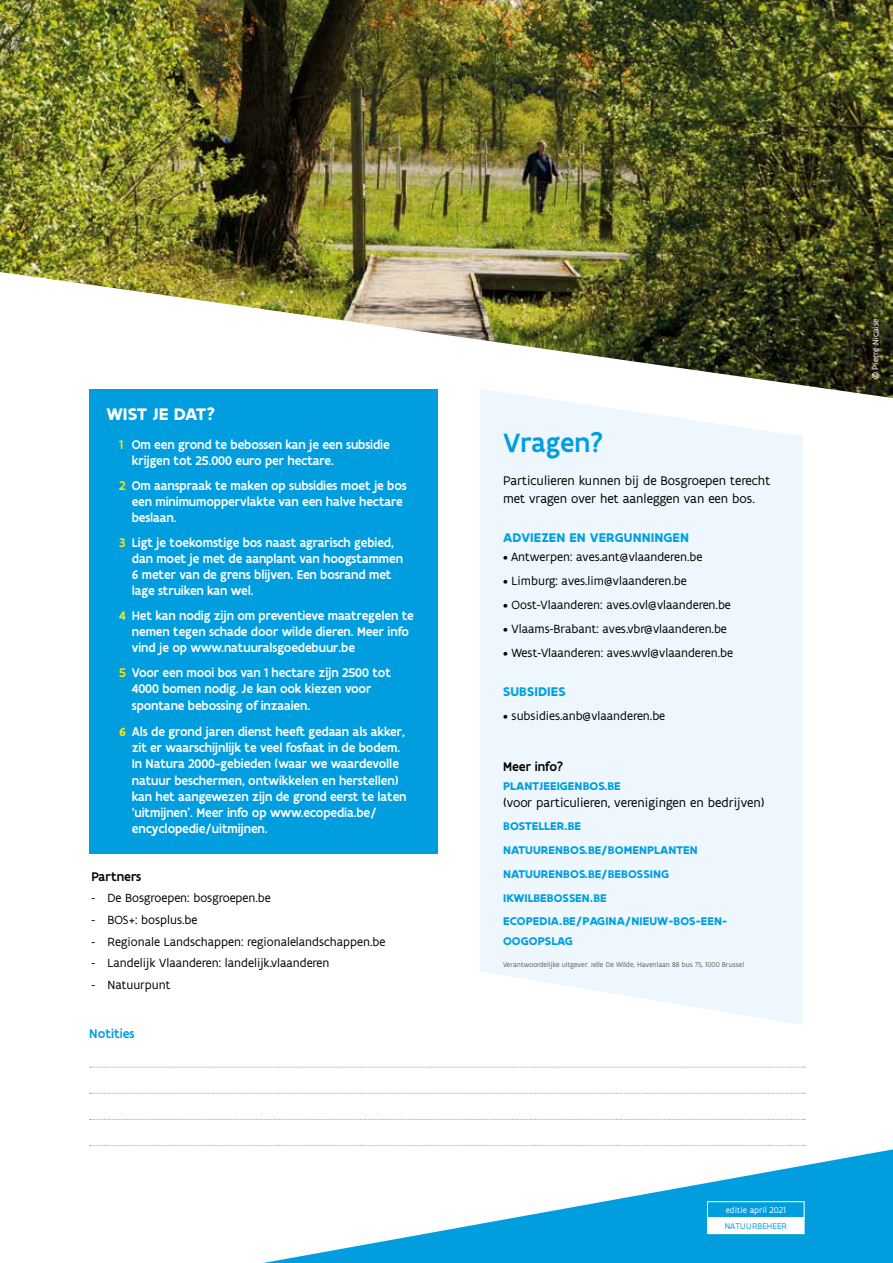
<style>
.page{position:relative;width:893px;height:1263px;background:#fff}
.page>*{position:absolute;margin:0;border:0;box-sizing:border-box;transform-origin:0 0}
.t1{font:500 28.5px "Flanders Art Sans";letter-spacing:-.01em;color:#009edf}
.t2{font:700 18px "Flanders Art Sans";letter-spacing:-.01em;color:#fff}
.t3{font:500 13.5px/16.2px "Flanders Art Sans";letter-spacing:-.01em;color:#fff}
.t4{font:13.5px/18px "Flanders Art Sans";color:#000}
.t5{font:700 13.5px "Flanders Art Sans";letter-spacing:.005em;color:#009fdf}
.t6{font:500 13.5px "Flanders Art Sans";color:#000}
.t7{font:500 13.5px "Flanders Art Sans";color:#009edf}
.t8{font:12.75px "Flanders Art Sans";color:#000}
.t9{font:700 12px/23.7px "Flanders Art Sans";letter-spacing:.005em;color:#009edf}
.t10{font:9px "Flanders Art Sans";color:#fff}
.t11{font:9px "Flanders Art Sans";letter-spacing:.005em;color:#009edf}
.t12{font:7.5px "Flanders Art Sans";color:#626261}
.s1{color:#ffe400}
.s2{font-weight:700;font-size:12.75px;color:#ffe400}
</style>
<div class="page">
<svg style="left:263px;top:1149px;width:630px;height:114px"></svg>
<img style="left:0;top:0;width:893px;height:398px">
<div style="left:89px;top:389px;width:349px;height:465px;background:#009edf"></div>
<svg style="left:480px;top:389px;width:323px;height:636px;background:#eef7fd"></svg>
<svg style="left:90px;top:1067px;width:715px;height:1px"></svg>
<svg style="left:90px;top:1093px;width:715px;height:1px"></svg>
<svg style="left:90px;top:1119px;width:715px;height:1px"></svg>
<svg style="left:90px;top:1145px;width:715px;height:1px"></svg>
<div style="left:707px;top:1201px;width:97px;height:17px;border:1px solid #fff"></div>
<div style="left:707px;top:1218px;width:97px;height:16px;background:#fff"></div>
<h2 class="t2" style="left:106px;top:402px;width:111px">WIST JE DAT?</h2>
<p class="t3" style="left:132px;top:436px;width:259px;text-indent:-13px"><span class="s1">1</span> Om een grond te bebossen kan je een subsidie krijgen tot 25.000 euro per hectare.</p>
<p class="t3" style="left:132px;top:477px;width:276px;text-indent:-13px"><span class="s1">2</span> Om aanspraak te maken op subsidies moet je bos een minimumoppervlakte van een halve hectare beslaan.</p>
<p class="t3" style="left:132px;top:534px;width:273px;text-indent:-13px"><span class="s1">3</span> Ligt je toekomstige bos naast agrarisch gebied, dan moet je met de aanplant van hoogstammen 6 meter van de grens blijven. Een bosrand met lage struiken kan wel.</p>
<p class="t3" style="left:132px;top:608px;width:284px;text-indent:-13px"><span class="s1">4</span> Het kan nodig zijn om preventieve maatregelen te nemen tegen schade door wilde dieren. Meer info vind je op www.natuuralsgoedebuur.be</p>
<p class="t3" style="left:132px;top:665px;width:261px;text-indent:-13px"><span class="s1">5</span> Voor een mooi bos van 1 hectare zijn 2500 tot<br>4000 bomen nodig. Je kan ook kiezen voor spontane bebossing of inzaaien.</p>
<p class="t3" style="left:132px;top:724px;width:276px;text-indent:-13px"><span class="s2">6</span> Als de grond jaren dienst heeft gedaan als akker, zit er waarschijnlijk te veel fosfaat in de bodem.<br>In Natura 2000-gebieden (waar we waardevolle natuur beschermen, ontwikkelen en herstellen) kan het aangewezen zijn de grond eerst te laten ‘uitmijnen’. Meer info op www.ecopedia.be/ encyclopedie/uitmijnen.</p>
<p class="t6" style="left:91px;top:868px;width:51px">Partners</p>
<p class="t8" style="left:91px;top:890px;width:181px">- De Bosgroepen: bosgroepen.be</p>
<p class="t8" style="left:91px;top:912px;width:108px">- BOS+: bosplus.be</p>
<p class="t8" style="left:91px;top:933px;width:295px">- Regionale Landschappen: regionalelandschappen.be</p>
<p class="t8" style="left:91px;top:955px;width:240px">- Landelijk Vlaanderen: landelijk.vlaanderen</p>
<p class="t8" style="left:91px;top:977px;width:81px">- Natuurpunt</p>
<p class="t7" style="left:89px;top:1025px;width:47px">Notities</p>
<h1 class="t1" style="left:503px;top:425px;width:102px">Vragen?</h1>
<p class="t4" style="left:503px;top:471px;width:269px">Particulieren kunnen bij de Bosgroepen terecht met vragen over het aanleggen van een bos.</p>
<p class="t5" style="left:503px;top:529px;width:187px">ADVIEZEN EN VERGUNNINGEN</p>
<p class="t8" style="left:503px;top:549px;width:201px">• Antwerpen: aves.ant@vlaanderen.be</p>
<p class="t8" style="left:503px;top:573px;width:185px">• Limburg: aves.lim@vlaanderen.be</p>
<p class="t8" style="left:503px;top:597px;width:229px">• Oost-Vlaanderen: aves.ovl@vlaanderen.be</p>
<p class="t8" style="left:503px;top:621px;width:225px">• Vlaams-Brabant: aves.vbr@vlaanderen.be</p>
<p class="t8" style="left:503px;top:644px;width:231px">• West-Vlaanderen: aves.wvl@vlaanderen.be</p>
<p class="t5" style="left:503px;top:683px;width:64px">SUBSIDIES</p>
<p class="t8" style="left:503px;top:708px;width:164px">• subsidies.anb@vlaanderen.be</p>
<p class="t6" style="left:503px;top:758px;width:62px">Meer info?</p>
<p class="t9" style="left:503px;top:775px;width:119px">PLANTJEEIGENBOS.BE</p>
<p class="t4" style="left:503px;top:793px;width:263px">(voor particulieren, verenigingen en bedrijven)</p>
<p class="t9" style="left:503px;top:815px;width:226px">BOSTELLER.BE<br>NATUURENBOS.BE/BOMENPLANTEN<br>NATUURENBOS.BE/BEBOSSING<br>IKWILBEBOSSEN.BE<br>ECOPEDIA.BE/PAGINA/NIEUW-BOS-EEN-</p>
<p class="t9" style="left:503px;top:929px;width:71px">OOGOPSLAG</p>
<p class="t12" style="left:503px;top:959px;width:243px">Verantwoordelijke uitgever: Jelle De Wilde, Havenlaan 88 bus 75, 1000 Brussel</p>
<p class="t10" style="left:870px;top:379px;width:62px;rotate:-90deg">© Pierre Nicaise</p>
<p class="t10" style="left:726px;top:1204px;width:62px">editie april 2021</p>
<p class="t11" style="left:725px;top:1220px;width:64px">NATUURBEHEER</p>
</div>
